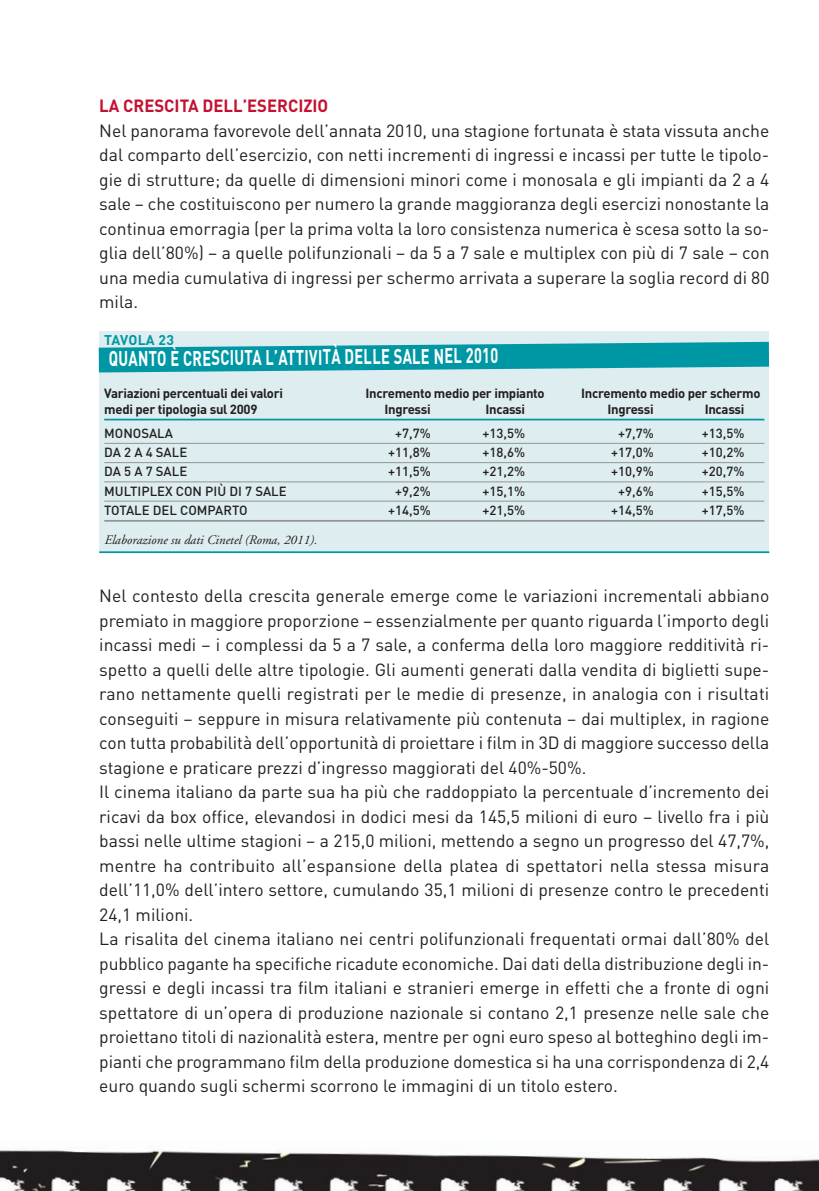
<style>
.page{position:relative;width:819px;height:1191px;background:#fff}
.page>*{position:absolute;margin:0;border:0;box-sizing:border-box;transform-origin:0 0}
.t1{font:700 21px "DIN";letter-spacing:.005em;color:#fff;scale:.7 1}
.t2{font:17.5px/24.5px "DIN";color:#231f20;text-align:justify}
.t3{font:700 17.5px "DIN";color:#c41130;scale:.95 1}
.t4{font:700 14px "DIN";letter-spacing:.01em;color:#0097a4}
.t5{font:500 13.12px "DIN";color:#231f20}
.t6{font:700 13.12px "DIN";letter-spacing:-.02em;color:#231f20}
.t7{font:italic 13.12px "Adobe Garamond";color:#231f20}
</style>
<div class="page">
<img style="left:0;top:1150px;width:819px;height:40px">
<div style="left:99px;top:331px;width:670px;height:222px;background:#deedef"></div>
<svg style="left:99px;top:342px;width:670px;height:30px;background:#26a5b0"></svg>
<hr style="left:104px;top:419px;width:660px;height:1px;background:#0097a4">
<hr style="left:104px;top:443px;width:660px;height:1px;background:#939598">
<hr style="left:104px;top:462px;width:660px;height:1px;background:#939598">
<hr style="left:104px;top:481px;width:660px;height:1px;background:#939598">
<hr style="left:104px;top:501px;width:660px;height:1px;background:#939598">
<hr style="left:104px;top:520px;width:660px;height:2px;background:#939598">
<hr style="left:99px;top:551px;width:670px;height:2px;background:#0097a4">
<p class="t3" style="left:99px;top:100px;width:242px">LA CRESCITA DELL’ESERCIZIO</p>
<p class="t2" style="left:99px;top:120px;width:672px">Nel panorama favorevole dell’annata 2010, una stagione fortunata è stata vissuta anche dal comparto dell’esercizio, con netti incrementi di ingressi e incassi per tutte le tipolo&shy;gie di strutture; da quelle di dimensioni minori come i monosala e gli impianti da 2 a 4 sale – che costituiscono per numero la grande maggioranza degli esercizi nonostante la continua emorragia (per la prima volta la loro consistenza numerica è scesa sotto la so&shy;glia dell’80%) – a quelle polifunzionali – da 5 a 7 sale e multiplex con più di 7 sale – con una media cumulativa di ingressi per schermo arrivata a superare la soglia record di 80 mila.</p>
<p class="t4" style="left:104px;top:335px;width:71px">TAVOLA 23</p>
<p class="t1" style="left:109px;top:350px;width:558px">QUANTO È CRESCIUTA L’ATTIVITÀ DELLE SALE NEL 2010</p>
<p class="t6" style="left:104px;top:389px;width:180px">Variazioni percentuali dei valori</p>
<p class="t6" style="left:365px;top:389px;width:181px">Incremento medio per impianto</p>
<p class="t6" style="left:581px;top:389px;width:181px">Incremento medio per schermo</p>
<p class="t6" style="left:104px;top:404px;width:155px">medi per tipologia sul 2009</p>
<p class="t6" style="left:384px;top:404px;width:48px">Ingressi</p>
<p class="t6" style="left:485px;top:404px;width:41px">Incassi</p>
<p class="t6" style="left:607px;top:404px;width:48px">Ingressi</p>
<p class="t6" style="left:704px;top:404px;width:41px">Incassi</p>
<p class="t5" style="left:104px;top:428px;width:70px">MONOSALA</p>
<p class="t5" style="left:395px;top:428px;width:37px">+7,7%</p>
<p class="t5" style="left:482px;top:428px;width:44px">+13,5%</p>
<p class="t5" style="left:618px;top:428px;width:37px">+7,7%</p>
<p class="t5" style="left:701px;top:428px;width:44px">+13,5%</p>
<p class="t5" style="left:104px;top:448px;width:85px">DA 2 A 4 SALE</p>
<p class="t5" style="left:388px;top:448px;width:44px">+11,8%</p>
<p class="t5" style="left:482px;top:448px;width:44px">+18,6%</p>
<p class="t5" style="left:611px;top:448px;width:44px">+17,0%</p>
<p class="t5" style="left:701px;top:448px;width:44px">+10,2%</p>
<p class="t5" style="left:104px;top:467px;width:85px">DA 5 A 7 SALE</p>
<p class="t5" style="left:388px;top:467px;width:44px">+11,5%</p>
<p class="t5" style="left:482px;top:467px;width:44px">+21,2%</p>
<p class="t5" style="left:611px;top:467px;width:44px">+10,9%</p>
<p class="t5" style="left:701px;top:467px;width:44px">+20,7%</p>
<p class="t5" style="left:104px;top:486px;width:184px">MULTIPLEX CON PIÙ DI 7 SALE</p>
<p class="t5" style="left:395px;top:486px;width:37px">+9,2%</p>
<p class="t5" style="left:482px;top:486px;width:44px">+15,1%</p>
<p class="t5" style="left:618px;top:486px;width:37px">+9,6%</p>
<p class="t5" style="left:701px;top:486px;width:44px">+15,5%</p>
<p class="t5" style="left:104px;top:505px;width:145px">TOTALE DEL COMPARTO</p>
<p class="t5" style="left:388px;top:505px;width:44px">+14,5%</p>
<p class="t5" style="left:482px;top:505px;width:44px">+21,5%</p>
<p class="t5" style="left:611px;top:505px;width:44px">+14,5%</p>
<p class="t5" style="left:701px;top:505px;width:44px">+17,5%</p>
<p class="t7" style="left:104px;top:534px;width:214px">Elaborazione su dati Cinetel (Roma, 2011).</p>
<p class="t2" style="left:99px;top:585px;width:671px;text-align:left">Nel contesto della crescita generale emerge come le variazioni incrementali abbiano premiato in maggiore proporzione – essenzialmente per quanto riguarda l’importo degli incassi medi – i complessi da 5 a 7 sale, a conferma della loro maggiore redditività ri&shy;spetto a quelli delle altre tipologie. Gli aumenti generati dalla vendita di biglietti supe&shy;rano nettamente quelli registrati per le medie di presenze, in analogia con i risultati conseguiti – seppure in misura relativamente più contenuta – dai multiplex, in ragione con tutta probabilità dell’opportunità di proiettare i film in 3D di maggiore successo della stagione e praticare prezzi d’ingresso maggiorati del 40%-50%.<br>Il cinema italiano da parte sua ha più che raddoppiato la percentuale d’incremento dei ricavi da box office, elevandosi in dodici mesi da 145,5 milioni di euro – livello fra i più bassi nelle ultime stagioni – a 215,0 milioni, mettendo a segno un progresso del 47,7%, mentre ha contribuito all’espansione della platea di spettatori nella stessa misura dell’11,0% dell’intero settore, cumulando 35,1 milioni di presenze contro le precedenti 24,1 milioni.<br>La risalita del cinema italiano nei centri polifunzionali frequentati ormai dall’80% del pubblico pagante ha specifiche ricadute economiche. Dai dati della distribuzione degli in&shy;gressi e degli incassi tra film italiani e stranieri emerge in effetti che a fronte di ogni spettatore di un’opera di produzione nazionale si contano 2,1 presenze nelle sale che proiettano titoli di nazionalità estera, mentre per ogni euro speso al botteghino degli im&shy;pianti che programmano film della produzione domestica si ha una corrispondenza di 2,4 euro quando sugli schermi scorrono le immagini di un titolo estero.</p>
</div>
